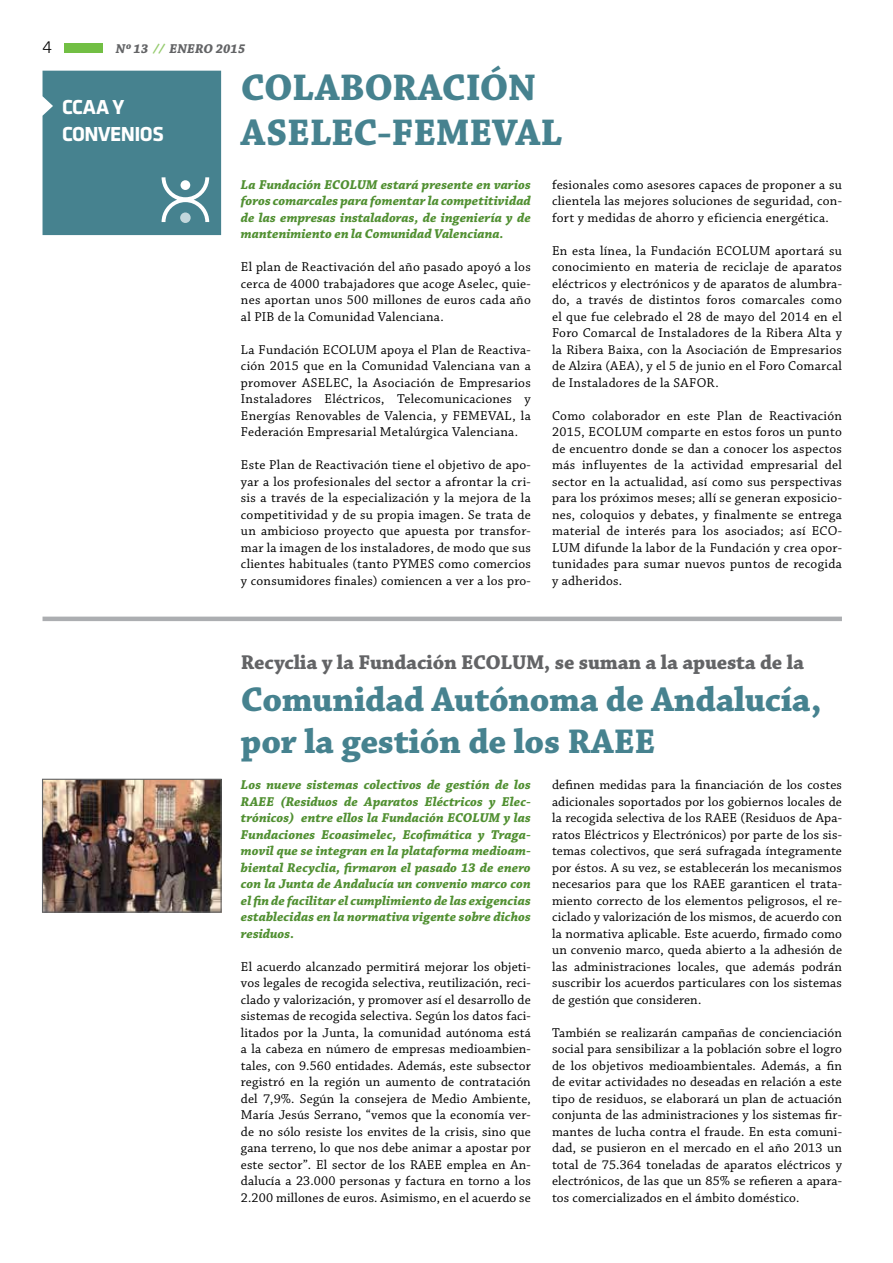
<style>
.page{position:relative;width:893px;height:1263px;background:#fff}
.page>*{position:absolute;margin:0;border:0;box-sizing:border-box;transform-origin:0 0}
.t1{font:700 39px/45px "Chaparral Pro";letter-spacing:-.01em;color:#46828f}
.t2{font:700 36px/42px "Chaparral Pro";letter-spacing:-.01em;color:#46828f}
.t3{font:700 21px "Chaparral Pro";letter-spacing:-.01em;color:#636466}
.t4{font:700 21px/27px "Klavika CH";letter-spacing:-.025em;color:#fff}
.t5{font:300 18px "Klavika CH";color:#000}
.t6{font:13.5px/16.5px "Chaparral Pro";letter-spacing:.02em;color:#000;text-align:justify}
.t7{font:italic 700 13.5px/16.5px "Chaparral Pro";color:#519032;text-align:justify}
.t8{font:italic 700 13.5px "Chaparral Pro";color:#636466}
.s1{color:#95cb6e}
</style>
<div class="page">
<div style="left:64px;top:43px;width:38px;height:10px;background:#72bf44"></div>
<hr style="left:43px;top:617px;width:799px;height:4px;background:#acaeb1">
<div style="left:43px;top:71px;width:178px;height:164px;background:#46828f"></div>
<div style="left:180px;top:212px;width:11px;height:11px;background:#c3d7dc;border-radius:50%"></div>
<img style="left:44px;top:781px;width:176px;height:130px">
<div style="left:42px;top:779px;width:180px;height:134px;border:1px solid #636466"></div>
<h3 class="t5" style="left:43px;top:36px;width:11px">4</h3>
<p class="t8" style="left:116px;top:41px;width:131px">Nº 13 <span class="s1">//</span> ENERO 2015</p>
<h3 class="t4" style="left:62px;top:93px;width:103px">CCAA Y<br>CONVENIOS</h3>
<h1 class="t1" style="left:241px;top:66px;width:323px">COLABORACIÓN<br>ASELEC-FEMEVAL</h1>
<p class="t7" style="left:241px;top:177px;width:291px">La Fundación ECOLUM estará presente en varios foros comarcales para fomentar la competitividad de las empresas instaladoras, de ingeniería y de mantenimiento en la Comunidad Valenciana.</p>
<p class="t6" style="left:241px;top:259px;width:291px">El plan de Reactivación del año pasado apoyó a los cerca de 4000 trabajadores que acoge Aselec, quie&shy;nes aportan unos 500 millones de euros cada año al PIB de la Comunidad Valenciana.</p>
<p class="t6" style="left:241px;top:342px;width:291px">La Fundación ECOLUM apoya el Plan de Reactiva&shy;ción 2015 que en la Comunidad Valenciana van a promover ASELEC, la Asociación de Empresarios Instaladores Eléctricos, Telecomunicaciones y Energías Renovables de Valencia, y FEMEVAL, la Federación Empresarial Metalúrgica Valenciana.</p>
<p class="t6" style="left:241px;top:457px;width:291px">Este Plan de Reactivación tiene el objetivo de apo&shy;yar a los profesionales del sector a afrontar la cri&shy;sis a través de la especialización y la mejora de la competitividad y de su propia imagen. Se trata de un ambicioso proyecto que apuesta por transfor&shy;mar la imagen de los instaladores, de modo que sus clientes habituales (tanto PYMES como comercios y consumidores finales) comiencen a ver a los pro-</p>
<p class="t6" style="left:552px;top:177px;width:291px">fesionales como asesores capaces de proponer a su clientela las mejores soluciones de seguridad, con&shy;fort y medidas de ahorro y eficiencia energética.</p>
<p class="t6" style="left:552px;top:243px;width:291px">En esta línea, la Fundación ECOLUM aportará su conocimiento en materia de reciclaje de aparatos eléctricos y electrónicos y de aparatos de alumbra&shy;do, a través de distintos foros comarcales como el que fue celebrado el 28 de mayo del 2014 en el Foro Comarcal de Instaladores de la Ribera Alta y la Ribera Baixa, con la Asociación de Empresarios de Alzira (AEA), y el 5 de junio en el Foro Comarcal de Instaladores de la SAFOR.</p>
<p class="t6" style="left:552px;top:408px;width:291px">Como colaborador en este Plan de Reactivación 2015, ECOLUM comparte en estos foros un punto de encuentro donde se dan a conocer los aspectos más influyentes de la actividad empresarial del sector en la actualidad, así como sus perspectivas para los próximos meses; allí se generan exposicio&shy;nes, coloquios y debates, y finalmente se entrega material de interés para los asociados; así ECO-LUM difunde la labor de la Fundación y crea opor&shy;tunidades para sumar nuevos puntos de recogida y adheridos.</p>
<h3 class="t3" style="left:241px;top:650px;width:564px">Recyclia y la Fundación ECOLUM, se suman a la apuesta de la</h3>
<h2 class="t2" style="left:241px;top:680px;width:582px">Comunidad Autónoma de Andalucía, por la gestión de los RAEE</h2>
<p class="t7" style="left:241px;top:777px;width:291px">Los nueve sistemas colectivos de gestión de los RAEE (Residuos de Aparatos Eléctricos y Elec&shy;trónicos) entre ellos la Fundación ECOLUM y las Fundaciones Ecoasimelec, Ecofimática y Traga&shy;movil que se integran en la plataforma medioam&shy;biental Recyclia, firmaron el pasado 13 de enero con la Junta de Andalucía un convenio marco con el fin de facilitar el cumplimiento de las exigencias establecidas en la normativa vigente sobre dichos residuos.</p>
<p class="t6" style="left:241px;top:959px;width:291px">El acuerdo alcanzado permitirá mejorar los objeti&shy;vos legales de recogida selectiva, reutilización, reci&shy;clado y valorización, y promover así el desarrollo de sistemas de recogida selectiva. Según los datos faci&shy;litados por la Junta, la comunidad autónoma está a la cabeza en número de empresas medioambien&shy;tales, con 9.560 entidades. Además, este subsector registró en la región un aumento de contratación del 7,9%. Según la consejera de Medio Ambiente, María Jesús Serrano, “vemos que la economía ver&shy;de no sólo resiste los envites de la crisis, sino que gana terreno, lo que nos debe animar a apostar por este sector”. El sector de los RAEE emplea en An&shy;dalucía a 23.000 personas y factura en torno a los 2.200 millones de euros. Asimismo, en el acuerdo se</p>
<p class="t6" style="left:552px;top:777px;width:291px">definen medidas para la financiación de los costes adicionales soportados por los gobiernos locales de la recogida selectiva de los RAEE (Residuos de Apa&shy;ratos Eléctricos y Electrónicos) por parte de los sis&shy;temas colectivos, que será sufragada íntegramente por éstos. A su vez, se establecerán los mecanismos necesarios para que los RAEE garanticen el trata&shy;miento correcto de los elementos peligrosos, el re&shy;ciclado y valorización de los mismos, de acuerdo con la normativa aplicable. Este acuerdo, firmado como un convenio marco, queda abierto a la adhesión de las administraciones locales, que además podrán suscribir los acuerdos particulares con los sistemas de gestión que consideren.</p>
<p class="t6" style="left:552px;top:1025px;width:291px">También se realizarán campañas de concienciación social para sensibilizar a la población sobre el logro de los objetivos medioambientales. Además, a fin de evitar actividades no deseadas en relación a este tipo de residuos, se elaborará un plan de actuación conjunta de las administraciones y los sistemas fir&shy;mantes de lucha contra el fraude. En esta comuni&shy;dad, se pusieron en el mercado en el año 2013 un total de 75.364 toneladas de aparatos eléctricos y electrónicos, de las que un 85% se refieren a apara&shy;tos comercializados en el ámbito doméstico.</p>
</div>
